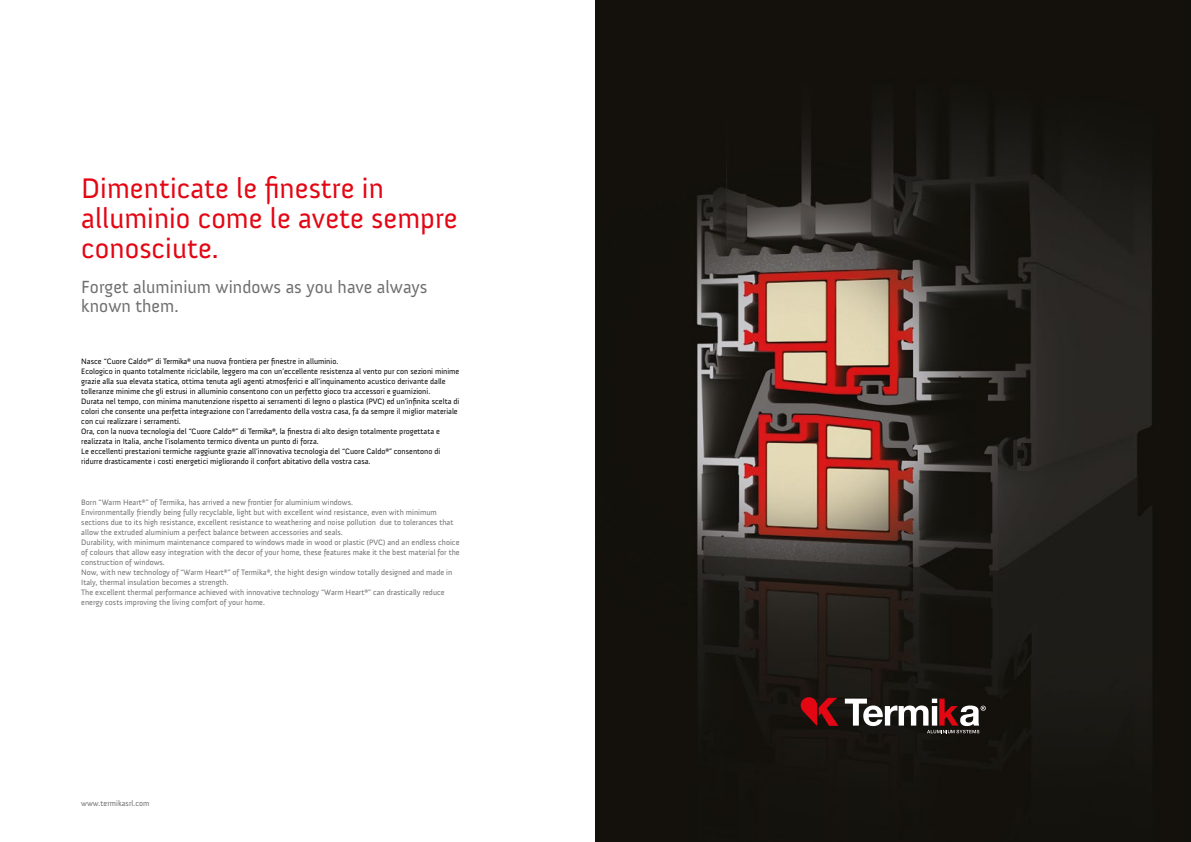
<style>
.page{position:relative;width:1191px;height:842px;background:#fff}
.page>*{position:absolute;margin:0;border:0;box-sizing:border-box;transform-origin:0 0}
.t1{font:29px/30px "Anivers";color:#e30613}
.t2{font:18px/19px "Anivers";color:#706f6f}
.t3{font:8px/10px "Anivers";color:#000}
.t4{font:8px/10px "Anivers";color:#706f6f}
</style>
<div class="page">
<img style="left:595px;top:0;width:596px;height:842px">
<svg style="left:800px;top:697px;width:38px;height:29px"></svg>
<svg style="left:845px;top:699px;width:140px;height:34px"></svg>
<h1 class="t1" style="left:81px;top:173px;width:378px">Dimenticate le finestre in alluminio come le avete sempre conosciute.</h1>
<h2 class="t2" style="left:81px;top:278px;width:348px">Forget aluminium windows as you have always known them.</h2>
<p class="t3" style="left:81px;top:356px;width:379px">Nasce “Cuore Caldo®” di Termika® una nuova frontiera per finestre in alluminio.<br>Ecologico in quanto totalmente riciclabile, leggero ma con un’eccellente resistenza al vento pur con sezioni minime grazie alla sua elevata statica, ottima tenuta agli agenti atmosferici e all’inquinamento acustico derivante dalle tolleranze minime che gli estrusi in alluminio consentono con un perfetto gioco tra accessori e guarnizioni.<br>Durata nel tempo, con minima manutenzione rispetto ai serramenti di legno o plastica (PVC) ed un’infinita scelta di colori che consente una perfetta integrazione con l’arredamento della vostra casa, fa da sempre il miglior materiale con cui realizzare i serramenti.<br>Ora, con la nuova tecnologia del “Cuore Caldo®” di Termika®, la finestra di alto design totalmente progettata e realizzata in Italia, anche l’isolamento termico diventa un punto di forza.<br>Le eccellenti prestazioni termiche raggiunte grazie all’innovativa tecnologia del “Cuore Caldo®” consentono di ridurre drasticamente i costi energetici migliorando il confort abitativo della vostra casa.</p>
<p class="t4" style="left:81px;top:497px;width:380px">Born “Warm Heart®” of Termika, has arrived a new frontier for aluminium windows.<br>Environmentally friendly being fully recyclable, light but with excellent wind resistance, even with minimum sections due to its high resistance, excellent resistance to weathering and noise pollution due to tolerances that allow the extruded aluminium a perfect balance between accessories and seals.<br>Durability, with minimum maintenance compared to windows made in wood or plastic (PVC) and an endless choice of colours that allow easy integration with the decor of your home, these features make it the best material for the construction of windows.<br>Now, with new technology of “Warm Heart®” of Termika®, the hight design window totally designed and made in Italy, thermal insulation becomes a strength.<br>The excellent thermal performance achieved with innovative technology “Warm Heart®” can drastically reduce energy costs improving the living comfort of your home.</p>
<p class="t4" style="left:81px;top:798px;width:70px">www.termikasrl.com</p>
</div>
